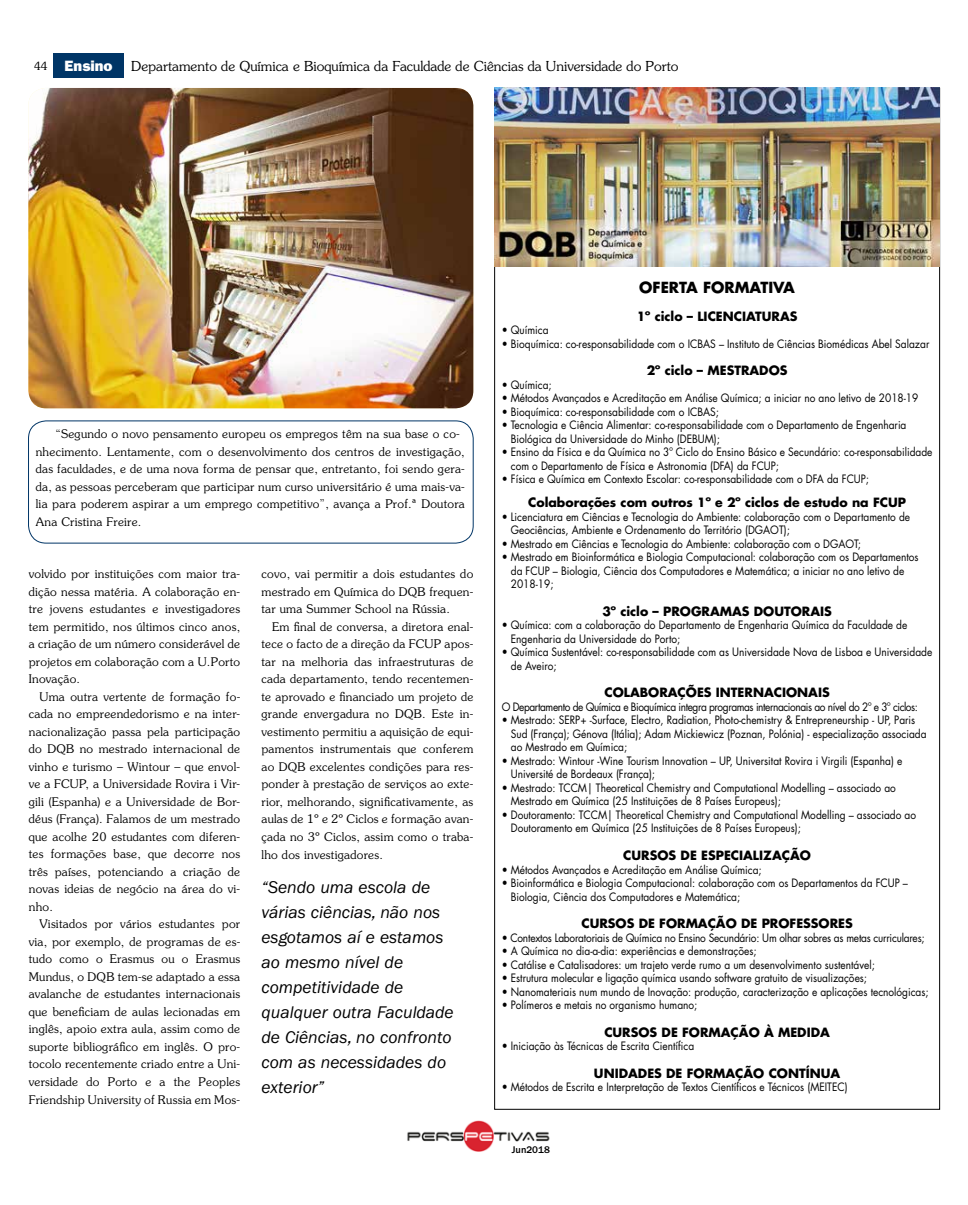
<style>
.page{position:relative;width:968px;height:1205px;background:#fff}
.page>*{position:absolute;margin:0;border:0;box-sizing:border-box;transform-origin:0 0}
.t1{font:italic 17.5px/25px "ITC Franklin Gothic Std";color:#000}
.t2{font:700 15px "Futura";color:#000}
.t3{font:300 13.75px "Souvenir Std";color:#000}
.t4{font:700 12.5px "Futura";color:#000}
.t5{font:300 11.88px/17.5px "Souvenir Std";letter-spacing:.02em;color:#000;text-align:justify}
.t6{font:11.25px/13.5px "Futura Std";color:#000;scale:.9 1}
.t7{font:11.25px "Futura Std";letter-spacing:-.04em;color:#000;scale:.9 1}
.t8{font:11.25px "Futura Std";letter-spacing:-.02em;color:#000;scale:.9 1}
.t9{font:500 10px "ITC Franklin Gothic Std";color:#000}
.s1{font-size:11.25px}
.s2{font-family:"ITC Franklin Gothic Std Hvy";font-weight:400;font-size:15px;color:#fff}
</style>
<div class="page">
<div style="left:53px;top:53px;width:71px;height:25px;background:#003566"></div>
<img style="left:407px;top:1121px;width:143px;height:31px">
<img style="left:28px;top:88px;width:445px;height:320px">
<div style="left:28px;top:421px;width:445px;height:122px;border:1px solid #003566;border-radius:18px"></div>
<img style="left:494px;top:88px;width:445px;height:179px">
<p class="t3" style="left:34px;top:58px;width:646px"><span class="s1">44</span> <span class="s2">Ensino</span> Departamento de Química e Bioquímica da Faculdade de Ciências da Universidade do Porto</p>
<p class="t5" style="left:36px;top:425px;width:430px;text-align:left;text-indent:20px">“Segundo o novo pensamento europeu os empregos têm na sua base o co&shy;nhecimento. Lentamente, com o desenvolvimento dos centros de investigação, das faculdades, e de uma nova forma de pensar que, entretanto, foi sendo gera&shy;da, as pessoas perceberam que participar num curso universitário é uma mais-va&shy;lia para poderem aspirar a um emprego competitivo”, avança a Prof.ª Doutora Ana Cristina Freire.</p>
<p class="t5" style="left:29px;top:565px;width:213px">volvido por instituições com maior tra&shy;dição nessa matéria. A colaboração en&shy;tre jovens estudantes e investigadores tem permitido, nos últimos cinco anos, a criação de um número considerável de projetos em colaboração com a U.Porto Inovação.</p>
<p class="t5" style="left:29px;top:688px;width:213px;text-indent:11px">Uma outra vertente de formação fo&shy;cada no empreendedorismo e na inter&shy;nacionalização passa pela participação do DQB no mestrado internacional de vinho e turismo – Wintour – que envol&shy;ve a FCUP, a Universidade Rovira i Vir&shy;gili (Espanha) e a Universidade de Bor&shy;déus (França). Falamos de um mestrado que acolhe 20 estudantes com diferen&shy;tes formações base, que decorre nos três países, potenciando a criação de novas ideias de negócio na área do vi&shy;nho.</p>
<p class="t5" style="left:29px;top:915px;width:213px;text-indent:11px">Visitados por vários estudantes por via, por exemplo, de programas de es&shy;tudo como o Erasmus ou o Erasmus Mundus, o DQB tem-se adaptado a essa avalanche de estudantes internacionais que beneficiam de aulas lecionadas em inglês, apoio extra aula, assim como de suporte bibliográfico em inglês. O pro&shy;tocolo recentemente criado entre a Uni&shy;versidade do Porto e a the Peoples Friendship University of Russia em Mos-</p>
<p class="t5" style="left:261px;top:565px;width:213px">covo, vai permitir a dois estudantes do mestrado em Química do DQB frequen&shy;tar uma Summer School na Rússia.</p>
<p class="t5" style="left:261px;top:618px;width:213px;text-indent:11px">Em final de conversa, a diretora enal&shy;tece o facto de a direção da FCUP apos&shy;tar na melhoria das infraestruturas de cada departamento, tendo recentemen&shy;te aprovado e financiado um projeto de grande envergadura no DQB. Este in&shy;vestimento permitiu a aquisição de equi&shy;pamentos instrumentais que conferem ao DQB excelentes condições para res&shy;ponder à prestação de serviços ao exte&shy;rior, melhorando, significativamente, as aulas de 1º e 2º Ciclos e formação avan&shy;çada no 3º Ciclos, assim como o traba&shy;lho dos investigadores.</p>
<h1 class="t1" style="left:261px;top:875px;width:194px">“Sendo uma escola de várias ciências, não nos esgotamos aí e estamos ao mesmo nível de competitividade de qualquer outra Faculdade de Ciências, no confronto com as necessidades do exterior”</h1>
<h2 class="t2" style="left:639px;top:278px;width:157px">OFERTA FORMATIVA</h2>
<p class="t4" style="left:636px;top:308px;width:162px">1º ciclo – LICENCIATURAS</p>
<p class="t6" style="left:501px;top:323px;width:53px">• Química</p>
<p class="t6" style="left:501px;top:337px;width:476px">• Bioquímica: co-responsabilidade com o ICBAS – Instituto de Ciências Biomédicas Abel Salazar</p>
<p class="t4" style="left:646px;top:362px;width:142px">2º ciclo – MESTRADOS</p>
<p class="t6" style="left:501px;top:378px;width:57px">• Química;</p>
<p class="t6" style="left:501px;top:391px;width:464px">• Métodos Avançados e Acreditação em Análise Química; a iniciar no ano letivo de 2018-19</p>
<p class="t6" style="left:501px;top:405px;width:243px">• Bioquímica: co-responsabilidade com o ICBAS;</p>
<p class="t6" style="left:510px;top:418px;width:441px;text-indent:-9px">• Tecnologia e Ciência Alimentar: co-responsabilidade com o Departamento de Engenharia<br>Biológica da Universidade do Minho (DEBUM);</p>
<p class="t6" style="left:510px;top:445px;width:470px;text-indent:-9px">• Ensino da Física e da Química no 3º Ciclo do Ensino Básico e Secundário: co-responsabilidade com o Departamento de Física e Astronomia (DFA) da FCUP;</p>
<p class="t6" style="left:501px;top:472px;width:409px">• Física e Química em Contexto Escolar: co-responsabilidade com o DFA da FCUP;</p>
<p class="t4" style="left:528px;top:494px;width:379px">Colaborações com outros 1º e 2º ciclos de estudo na FCUP</p>
<p class="t6" style="left:510px;top:510px;width:445px;text-indent:-9px">• Licenciatura em Ciências e Tecnologia do Ambiente: colaboração com o Departamento de<br>Geociências, Ambiente e Ordenamento do Território (DGAOT);</p>
<p class="t6" style="left:501px;top:537px;width:400px">• Mestrado em Ciências e Tecnologia do Ambiente: colaboração com o DGAOT;</p>
<p class="t6" style="left:510px;top:550px;width:454px;text-indent:-9px">• Mestrado em Bioinformática e Biologia Computacional: colaboração com os Departamentos da FCUP – Biologia, Ciência dos Computadores e Matemática; a iniciar no ano letivo de<br>2018-19;</p>
<p class="t4" style="left:602px;top:603px;width:231px">3º ciclo – PROGRAMAS DOUTORAIS</p>
<p class="t6" style="left:510px;top:618px;width:442px;text-indent:-9px">• Química: com a colaboração do Departamento de Engenharia Química da Faculdade de<br>Engenharia da Universidade do Porto;</p>
<p class="t6" style="left:510px;top:645px;width:470px;text-indent:-9px">• Química Sustentável: co-responsabilidade com as Universidade Nova de Lisboa e Universidade de Aveiro;</p>
<p class="t4" style="left:604px;top:684px;width:227px">COLABORAÇÕES INTERNACIONAIS</p>
<p class="t7" style="left:501px;top:699px;width:464px">O Departamento de Química e Bioquímica integra programas internacionais ao nível do 2º e 3º ciclos:</p>
<p class="t6" style="left:510px;top:714px;width:463px;text-indent:-9px">• Mestrado: SERP+ -Surface, Electro, Radiation, Photo-chemistry &amp; Entrepreneurship - UP, Paris<br>Sud (França); Génova (Itália); Adam Mickiewicz (Poznan, Polónia) - especialização associada ao Mestrado em Química;</p>
<p class="t6" style="left:510px;top:754px;width:436px;text-indent:-9px">• Mestrado: Wintour -Wine Tourism Innovation – UP, Universitat Rovira i Virgili (Espanha) e<br>Université de Bordeaux (França);</p>
<p class="t6" style="left:510px;top:781px;width:429px;text-indent:-9px">• Mestrado: TCCM| Theoretical Chemistry and Computational Modelling – associado ao<br>Mestrado em Química (25 Instituições de 8 Países Europeus);</p>
<p class="t6" style="left:510px;top:808px;width:451px;text-indent:-9px">• Doutoramento: TCCM| Theoretical Chemistry and Computational Modelling – associado ao<br>Doutoramento em Química (25 Instituições de 8 Países Europeus);</p>
<p class="t4" style="left:623px;top:847px;width:189px">CURSOS DE ESPECIALIZAÇÃO</p>
<p class="t6" style="left:501px;top:863px;width:290px">• Métodos Avançados e Acreditação em Análise Química;</p>
<p class="t6" style="left:510px;top:876px;width:443px;text-indent:-9px">• Bioinformática e Biologia Computacional: colaboração com os Departamentos da FCUP –<br>Biologia, Ciência dos Computadores e Matemática;</p>
<p class="t4" style="left:581px;top:915px;width:273px">CURSOS DE FORMAÇÃO DE PROFESSORES</p>
<p class="t8" style="left:501px;top:930px;width:471px">• Contextos Laboratoriais de Química no Ensino Secundário: Um olhar sobres as metas curriculares;</p>
<p class="t6" style="left:501px;top:944px;width:284px">• A Química no dia-a-dia: experiências e demonstrações;</p>
<p class="t6" style="left:501px;top:958px;width:416px">• Catálise e Catalisadores: um trajeto verde rumo a um desenvolvimento sustentável;</p>
<p class="t6" style="left:501px;top:971px;width:407px">• Estrutura molecular e ligação química usando software gratuito de visualizações;</p>
<p class="t6" style="left:501px;top:985px;width:476px">• Nanomateriais num mundo de Inovação: produção, caracterização e aplicações tecnológicas;</p>
<p class="t6" style="left:501px;top:998px;width:219px">• Polímeros e metais no organismo humano;</p>
<p class="t4" style="left:604px;top:1023px;width:227px">CURSOS DE FORMAÇÃO À MEDIDA</p>
<p class="t6" style="left:501px;top:1039px;width:215px">• Iniciação às Técnicas de Escrita Científica</p>
<p class="t4" style="left:594px;top:1064px;width:248px">UNIDADES DE FORMAÇÃO CONTÍNUA</p>
<p class="t6" style="left:501px;top:1080px;width:386px">• Métodos de Escrita e Interpretação de Textos Científicos e Técnicos (MEITEC)</p>
<p class="t9" style="left:512px;top:1144px;width:39px">Jun2018</p>
</div>
